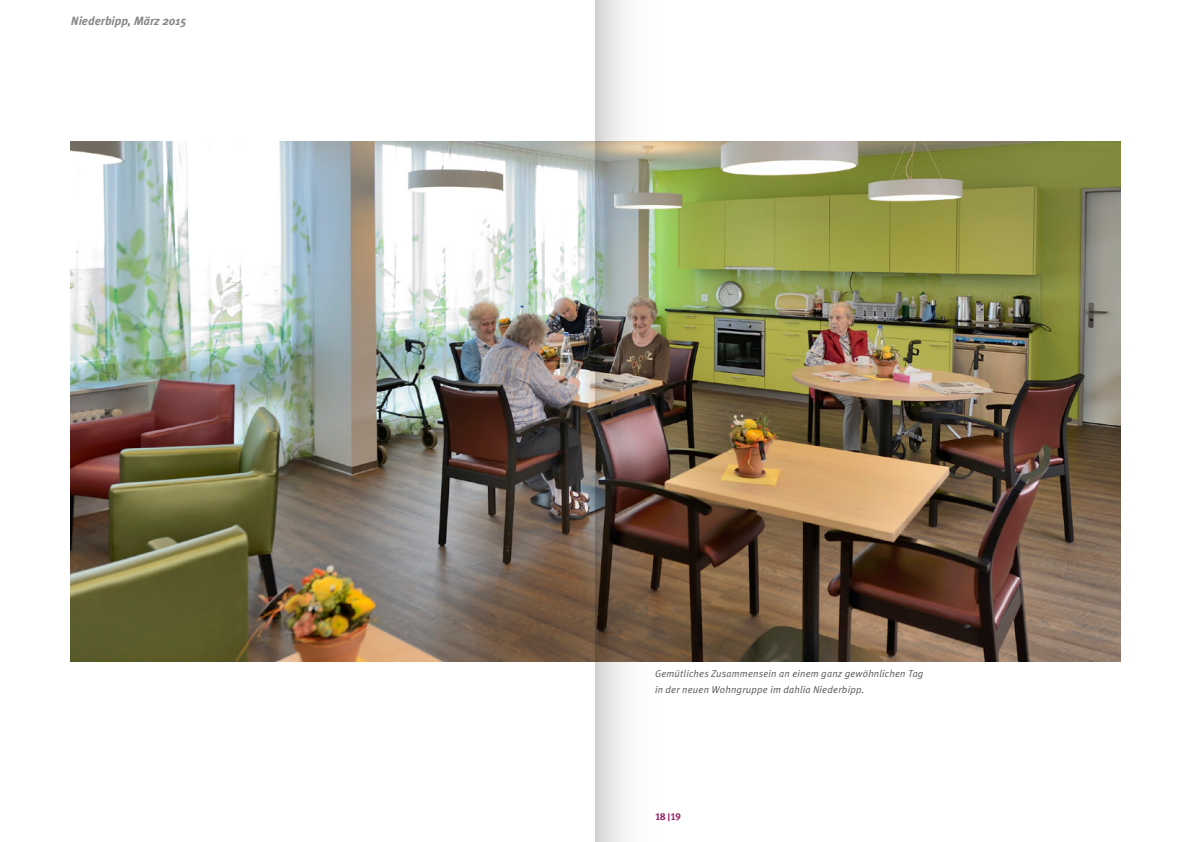
<style>
.page{position:relative;width:1191px;height:842px;background:#fff}
.page>*{position:absolute;margin:0;border:0;box-sizing:border-box;transform-origin:0 0}
.t1{font:italic 700 12px "Meta Plus";color:#878787}
.t2{font:italic 10px/16px "Meta Plus Normal";letter-spacing:.02em;color:#575756}
.t3{font:10px "Meta Plus Bold Caps";color:#952269}
</style>
<div class="page">
<img style="left:71px;top:142px;width:1049px;height:519px">
<img style="left:595px;top:0;width:85px;height:842px">
<p class="t1" style="left:71px;top:14px;width:117px">Niederbipp, März 2015</p>
<p class="t2" style="left:655px;top:665px;width:270px">Gemütliches Zusammensein an einem ganz gewöhnlichen Tag in der neuen Wohngruppe im dahlia Niederbipp.</p>
<p class="t3" style="left:655px;top:811px;width:27px">18 |19</p>
</div>
